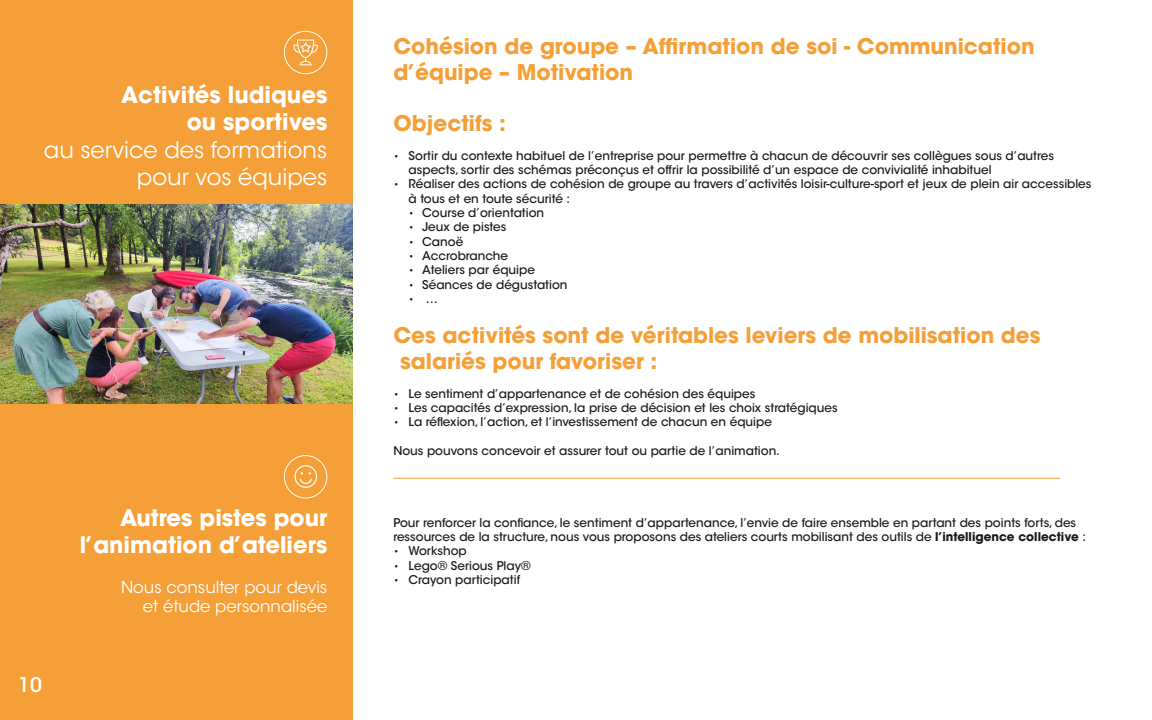
<style>
.page{position:relative;width:1152px;height:720px;background:#fff}
.page>*{position:absolute;margin:0;border:0;box-sizing:border-box;transform-origin:0 0}
.t1{font:700 22.68px/27.2px "ITC Avant Garde Std";color:#fff;text-align:right}
.t2{font:22.68px/27.2px "ITC Avant Garde Std";color:#fff;text-align:right}
.t3{font:700 21.48px/25.8px "ITC Avant Garde Std";color:#f59f38}
.t4{font:500 20px "ITC Avant Garde Std";color:#fff}
.t5{font:16.4px/19.7px "ITC Avant Garde Std";color:#fff;text-align:right}
.t6{font:500 12px/14.3px "ITC Avant Garde Std";color:#1a1a1a}
.t7{font:500 10px "ITC Avant Garde Std";color:#1a1a1a}
.s1{font-size:10px}
.s2{font-size:12px}
.s3{font-weight:700}
</style>
<div class="page">
<div style="left:0;top:0;width:353px;height:720px;background:#f59f38"></div>
<hr style="left:393px;top:478px;width:667px;height:1px;background:#f59f38">
<svg style="left:284px;top:31px;width:43px;height:43px"></svg>
<svg style="left:284px;top:455px;width:43px;height:44px"></svg>
<img style="left:0;top:205px;width:353px;height:198px">
<h1 class="t1" style="left:121px;top:81px;width:208px">Activités ludiques ou sportives</h1>
<h1 class="t2" style="left:44px;top:136px;width:285px">au service des formations pour vos équipes</h1>
<h3 class="t4" style="left:18px;top:672px;width:25px">10</h3>
<h1 class="t1" style="left:80px;top:504px;width:249px">Autres pistes pour l’animation d’ateliers</h1>
<h3 class="t5" style="left:121px;top:577px;width:208px">Nous consulter pour devis et étude personnalisée</h3>
<h2 class="t3" style="left:393px;top:33px;width:643px">Cohésion de groupe – Affirmation de soi - Communication d’équipe – Motivation</h2>
<h2 class="t3" style="left:393px;top:110px;width:114px">Objectifs :</h2>
<p class="t6" style="left:409px;top:148px;width:647px;text-indent:-15px"><span class="s1">•</span> Sortir du contexte habituel de l’entreprise pour permettre à chacun de découvrir ses collègues sous d’autres aspects, sortir des schémas préconçus et offrir la possibilité d’un espace de convivialité inhabituel</p>
<p class="t6" style="left:409px;top:177px;width:684px;text-indent:-15px"><span class="s1">•</span> Réaliser des actions de cohésion de groupe au travers d’activités loisir-culture-sport et jeux de plein air accessibles à tous et en toute sécurité :</p>
<p class="t6" style="left:409px;top:206px;width:137px"><span class="s1">•</span> Course d’orientation</p>
<p class="t6" style="left:409px;top:220px;width:99px"><span class="s1">•</span> Jeux de pistes</p>
<p class="t6" style="left:409px;top:234px;width:56px"><span class="s1">•</span> Canoë</p>
<p class="t6" style="left:409px;top:249px;width:101px"><span class="s1">•</span> Accrobranche</p>
<p class="t6" style="left:409px;top:263px;width:128px"><span class="s1">•</span> Ateliers par équipe</p>
<p class="t6" style="left:409px;top:277px;width:161px"><span class="s1">•</span> Séances de dégustation</p>
<p class="t7" style="left:409px;top:293px;width:31px">• <span class="s2">…</span></p>
<h2 class="t3" style="left:400px;top:322px;width:642px;text-indent:-7px">Ces activités sont de véritables leviers de mobilisation des salariés pour favoriser :</h2>
<p class="t6" style="left:393px;top:386px;width:364px"><span class="s1">•</span> Le sentiment d’appartenance et de cohésion des équipes</p>
<p class="t6" style="left:393px;top:401px;width:446px"><span class="s1">•</span> Les capacités d’expression, la prise de décision et les choix stratégiques</p>
<p class="t6" style="left:393px;top:415px;width:380px"><span class="s1">•</span> La réflexion, l’action, et l’investissement de chacun en équipe</p>
<p class="t6" style="left:393px;top:444px;width:388px">Nous pouvons concevoir et assurer tout ou partie de l’animation.</p>
<p class="t6" style="left:393px;top:515px;width:694px">Pour renforcer la confiance, le sentiment d’appartenance, l’envie de faire ensemble en partant des points forts, des ressources de la structure, nous vous proposons des ateliers courts mobilisant des outils de <span class="s3">l’intelligence collective</span> :</p>
<p class="t6" style="left:393px;top:544px;width:75px"><span class="s1">•</span> Workshop</p>
<p class="t6" style="left:393px;top:558px;width:139px"><span class="s1">•</span> Lego® Serious Play®</p>
<p class="t6" style="left:393px;top:573px;width:128px"><span class="s1">•</span> Crayon participatif</p>
</div>
